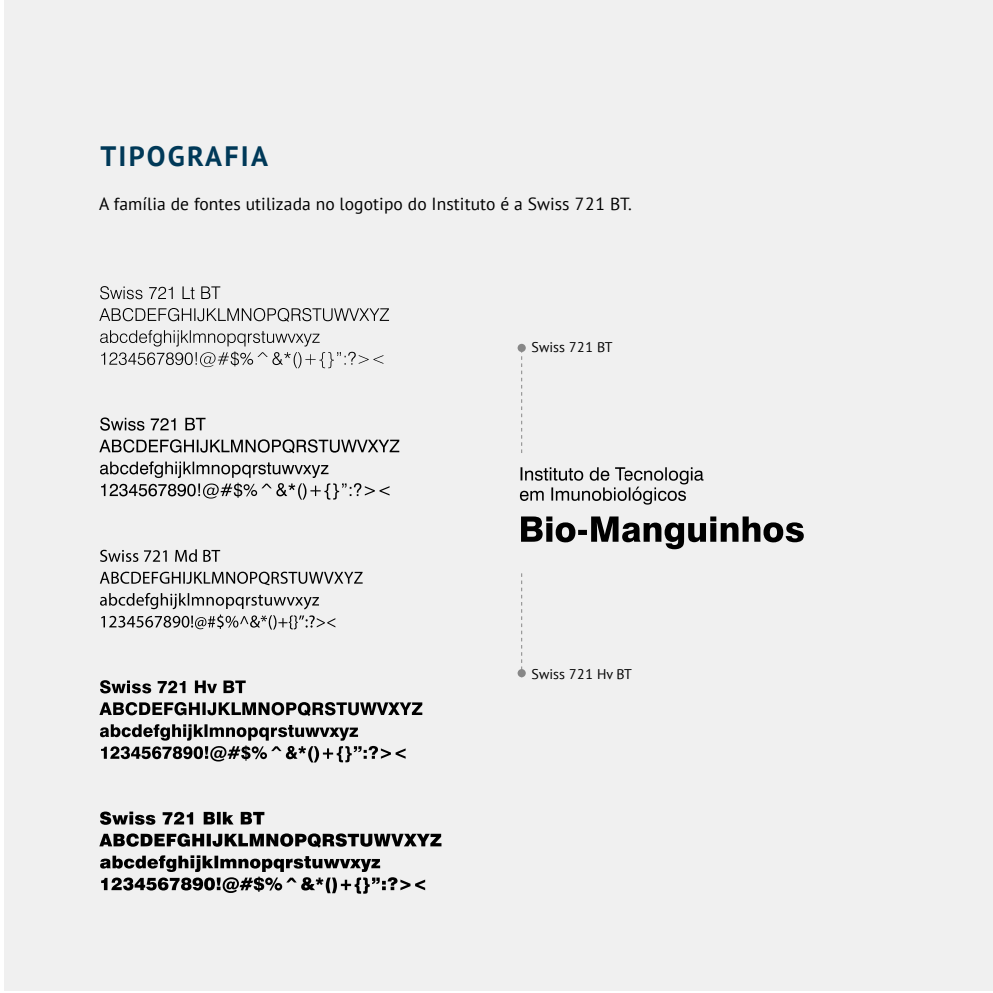
<style>
.page{position:relative;width:993px;height:993px;background:#fff}
.page>*{position:absolute;margin:0;border:0;box-sizing:border-box;transform-origin:0 0}
.t1{font:700 28px "PT Sans";letter-spacing:.08em;color:#003958}
.t2{font:17.5px "PT Sans";letter-spacing:.005em;color:#000}
.t3{font:14px "PT Sans";color:#000}
</style>
<div class="page">
<div style="left:5px;top:0;width:987px;height:990px;background:#f0f0f0"></div>
<svg style="left:521px;top:516px;width:282px;height:33px"></svg>
<svg style="left:519px;top:467px;width:184px;height:37px"></svg>
<svg style="left:521px;top:573px;width:1px;height:95px"></svg>
<svg style="left:521px;top:352px;width:1px;height:101px"></svg>
<div style="left:517px;top:344px;width:8px;height:8px;background:#878787;border-radius:50%"></div>
<svg style="left:517px;top:668px;width:8px;height:9px"></svg>
<svg style="left:100px;top:855px;width:325px;height:38px"></svg>
<svg style="left:99px;top:833px;width:342px;height:14px"></svg>
<svg style="left:100px;top:811px;width:164px;height:13px"></svg>
<svg style="left:100px;top:724px;width:305px;height:38px"></svg>
<svg style="left:99px;top:702px;width:323px;height:14px"></svg>
<svg style="left:100px;top:680px;width:145px;height:13px"></svg>
<svg style="left:100px;top:592px;width:235px;height:37px"></svg>
<svg style="left:100px;top:571px;width:262px;height:14px"></svg>
<svg style="left:100px;top:549px;width:120px;height:12px"></svg>
<svg style="left:100px;top:461px;width:289px;height:38px"></svg>
<svg style="left:99px;top:439px;width:300px;height:14px"></svg>
<svg style="left:100px;top:417px;width:105px;height:13px"></svg>
<svg style="left:100px;top:330px;width:283px;height:38px"></svg>
<svg style="left:99px;top:308px;width:290px;height:14px"></svg>
<svg style="left:100px;top:286px;width:120px;height:13px"></svg>
<h1 class="t1" style="left:100px;top:138px;width:169px">TIPOGRAFIA</h1>
<p class="t2" style="left:99px;top:192px;width:534px">A família de fontes utilizada no logotipo do Instituto é a Swiss 721 BT.</p>
<p class="t3" style="left:531px;top:338px;width:82px">Swiss 721 BT</p>
<p class="t3" style="left:531px;top:665px;width:102px">Swiss 721 Hv BT</p>
</div>
